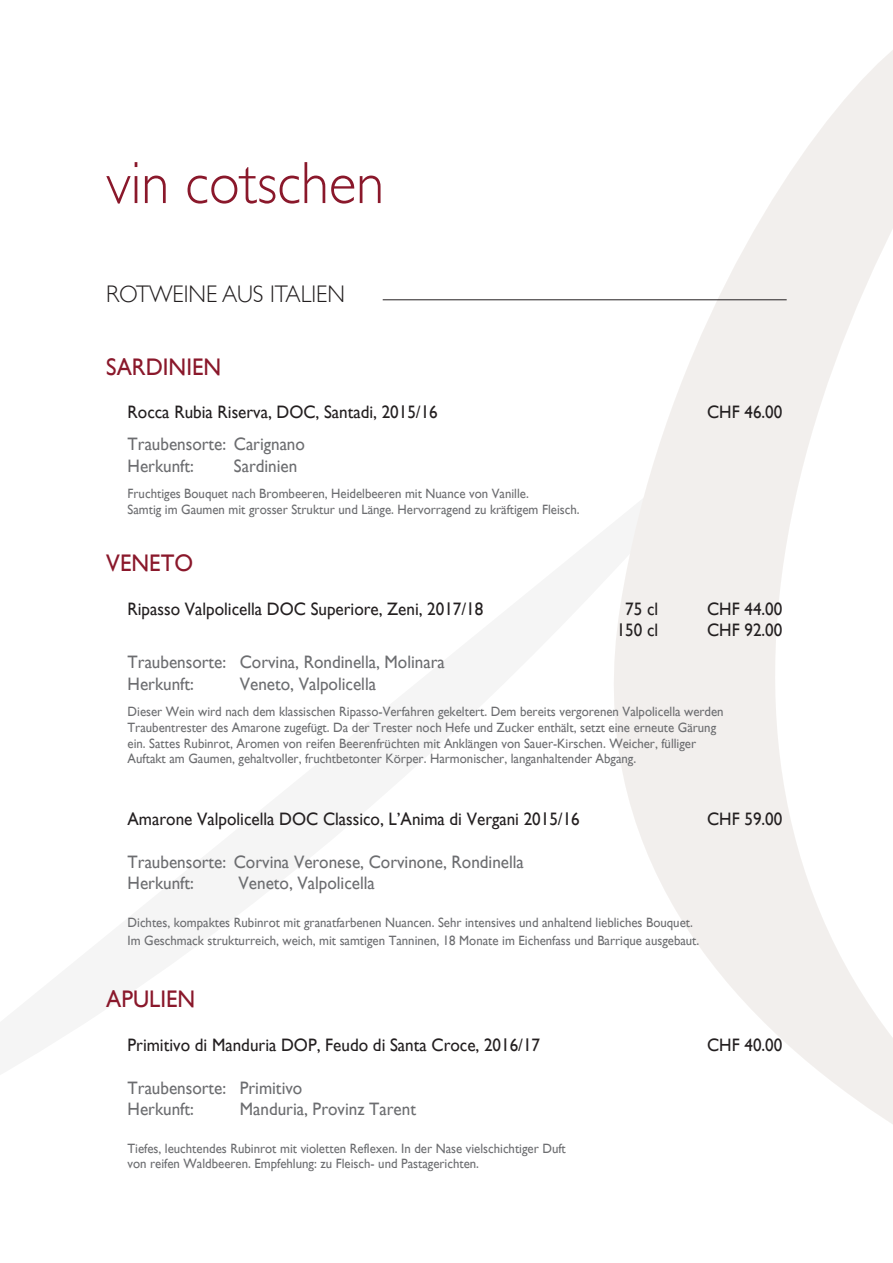
<style>
.page{position:relative;width:893px;height:1263px;background:#fff}
.page>*{position:absolute;margin:0;border:0;box-sizing:border-box;transform-origin:0 0}
.t1{font:300 60px "Gill Sans";color:#8a182b;scale:.95 1}
.t2{font:24px "Gill Sans";color:#8a182b;scale:.95 1}
.t3{font:300 24px "Gill Sans";color:#231f20;scale:.95 1}
.t4{font:18px "Gill Sans";color:#6c6d70;scale:.95 1}
.t5{font:18px "Gill Sans";color:#231f20;scale:.95 1}
.t6{font:13.5px/15.8px "Gill Sans";color:#6c6d70;scale:.95 1}
</style>
<div class="page">
<svg style="left:543px;top:50px;width:350px;height:1074px"></svg>
<hr style="left:383px;top:300px;width:404px;height:1px;background:#231f20">
<p class="t1" style="left:106px;top:136px;width:294px">vin cotschen</p>
<p class="t3" style="left:106px;top:275px;width:253px">ROTWEINE AUS ITALIEN</p>
<p class="t2" style="left:106px;top:353px;width:122px">SARDINIEN</p>
<p class="t5" style="left:128px;top:401px;width:328px">Rocca Rubia Riserva, DOC, Santadi, 2015/16</p>
<p class="t5" style="left:707px;top:401px;width:81px">CHF 46.00</p>
<p class="t4" style="left:128px;top:433px;width:188px">Traubensorte: Carignano</p>
<p class="t4" style="left:128px;top:455px;width:71px">Herkunft:</p>
<p class="t4" style="left:234px;top:455px;width:68px">Sardinien</p>
<p class="t6" style="left:128px;top:486px;width:424px">Fruchtiges Bouquet nach Brombeeren, Heidelbeeren mit Nuance von Vanille.</p>
<p class="t6" style="left:128px;top:501px;width:477px">Samtig im Gaumen mit grosser Struktur und Länge. Hervorragend zu kräftigem Fleisch.</p>
<p class="t2" style="left:106px;top:549px;width:93px">VENETO</p>
<p class="t5" style="left:128px;top:598px;width:376px">Ripasso Valpolicella DOC Superiore, Zeni, 2017/18</p>
<p class="t5" style="left:625px;top:598px;width:36px">75 cl</p>
<p class="t5" style="left:707px;top:598px;width:81px">CHF 44.00</p>
<p class="t5" style="left:617px;top:619px;width:45px">150 cl</p>
<p class="t5" style="left:707px;top:619px;width:81px">CHF 92.00</p>
<p class="t4" style="left:128px;top:652px;width:335px">Traubensorte: Corvina, Rondinella, Molinara</p>
<p class="t4" style="left:128px;top:673px;width:71px">Herkunft:</p>
<p class="t4" style="left:240px;top:673px;width:145px">Veneto, Valpolicella</p>
<p class="t6" style="left:128px;top:704px;width:629px">Dieser Wein wird nach dem klassischen Ripasso-Verfahren gekeltert. Dem bereits vergorenen Valpolicella werden Traubentrester des Amarone zugefügt. Da der Trester noch Hefe und Zucker enthält, setzt eine erneute Gärung ein. Sattes Rubinrot, Aromen von reifen Beerenfrüchten mit Anklängen von Sauer-Kirschen. Weicher, fülliger Auftakt am Gaumen, gehaltvoller, fruchtbetonter Körper. Harmonischer, langanhaltender Abgang.</p>
<p class="t5" style="left:128px;top:808px;width:478px">Amarone Valpolicella DOC Classico, L’Anima di Vergani 2015/16</p>
<p class="t5" style="left:707px;top:808px;width:81px">CHF 59.00</p>
<p class="t4" style="left:128px;top:851px;width:419px">Traubensorte: Corvina Veronese, Corvinone, Rondinella</p>
<p class="t4" style="left:128px;top:873px;width:71px">Herkunft:</p>
<p class="t4" style="left:239px;top:873px;width:145px">Veneto, Valpolicella</p>
<p class="t6" style="left:128px;top:914px;width:597px">Dichtes, kompaktes Rubinrot mit granatfarbenen Nuancen. Sehr intensives und anhaltend liebliches Bouquet.</p>
<p class="t6" style="left:128px;top:932px;width:603px">Im Geschmack strukturreich, weich, mit samtigen Tanninen, 18 Monate im Eichenfass und Barrique ausgebaut.</p>
<p class="t2" style="left:106px;top:985px;width:95px">APULIEN</p>
<p class="t5" style="left:128px;top:1034px;width:436px">Primitivo di Manduria DOP, Feudo di Santa Croce, 2016/17</p>
<p class="t5" style="left:707px;top:1034px;width:81px">CHF 40.00</p>
<p class="t4" style="left:128px;top:1077px;width:185px">Traubensorte: Primitivo</p>
<p class="t4" style="left:128px;top:1099px;width:71px">Herkunft:</p>
<p class="t4" style="left:240px;top:1099px;width:187px">Manduria, Provinz Tarent</p>
<p class="t6" style="left:128px;top:1140px;width:463px">Tiefes, leuchtendes Rubinrot mit violetten Reflexen. In der Nase vielschichtiger Duft</p>
<p class="t6" style="left:128px;top:1156px;width:371px">von reifen Waldbeeren. Empfehlung: zu Fleisch- und Pastagerichten.</p>
</div>
